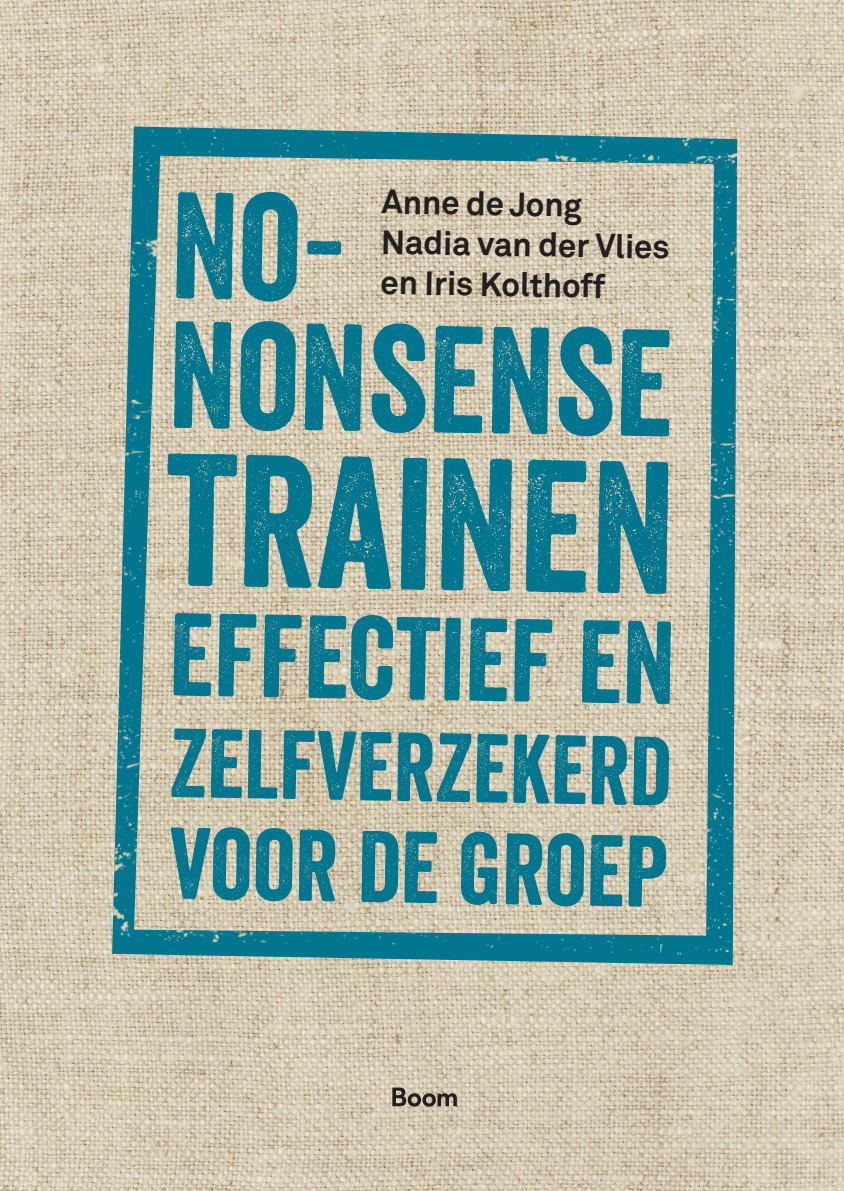
<style>
.page{position:relative;width:844px;height:1191px;background:#fff}
.page>*{position:absolute;margin:0;border:0;box-sizing:border-box;transform-origin:0 0}
.t1{font:182px "Veneer";color:#01768e}
.t2{font:147px "Veneer";color:#01768e}
.t3{font:113.75px "Veneer";color:#01768e}
.t4{font:98px "Veneer";color:#01768e}
.t5{font:94.5px "Veneer";color:#01768e}
.t6{font:700 33.25px/40.2px "Akkurat Std";color:#231f20}
</style>
<div class="page">
<img style="left:0;top:0;width:843px;height:1191px">
<svg style="left:392px;top:1087px;width:65px;height:19px"></svg>
<img style="left:112px;top:126px;width:625px;height:839px">
<svg style="left:176px;top:192px;width:165px;height:110px;background:#d5cab3"></svg>
<p class="t6" style="left:382px;top:181px;width:290px;rotate:1deg">Anne de Jong<br>Nadia van der Vlies en Iris Kolthoff</p>
<h2 class="t2" style="left:170px;top:285px;width:506px;rotate:1deg">nonsense</h2>
<h1 class="t1" style="left:168px;top:409px;width:511px;rotate:1deg">trainen</h1>
<h3 class="t3" style="left:170px;top:585px;width:507px;rotate:1deg">effectief en</h3>
<h3 class="t5" style="left:171px;top:705px;width:503px;rotate:1deg">zelfverzekerd</h3>
<h3 class="t4" style="left:170px;top:803px;width:500px;rotate:1deg">voor de groep</h3>
</div>
